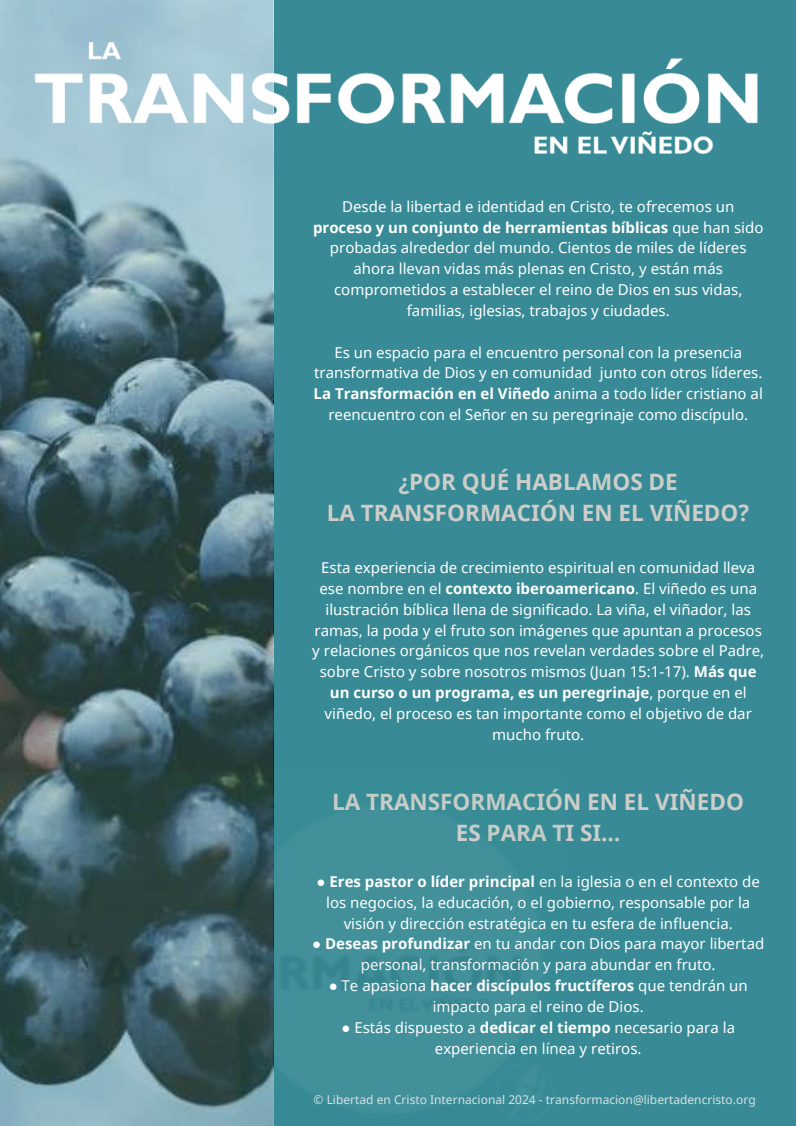
<style>
.page{position:relative;width:796px;height:1126px;background:#fff}
.page>*{position:absolute;margin:0;border:0;box-sizing:border-box;transform-origin:0 0}
.t1{font:700 22.5px/31.5px "Noto Sans";color:#cdcdc9;text-align:center}
.t2{font:15px/20.9px "Noto Sans";color:#fff;text-align:center}
.t3{font:12px "Noto Sans";color:#d4e4e4}
.s1{font-weight:700}
</style>
<div class="page">
<div style="left:0;top:0;width:795px;height:1125px;background:#388b96"></div>
<svg style="left:0;top:0;width:273px;height:1125px;background:#506e75"></svg>
<img style="left:0;top:28px;width:758px;height:155px">
<p class="t2" style="left:313px;top:195px;width:452px">Desde la libertad e identidad en Cristo, te ofrecemos un <span class="s1">proceso y un conjunto de herramientas bíblicas</span> que han sido probadas alrededor del mundo. Cientos de miles de líderes ahora llevan vidas más plenas en Cristo, y están más comprometidos a establecer el reino de Dios en sus vidas, familias, iglesias, trabajos y ciudades.</p>
<p class="t2" style="left:313px;top:341px;width:450px">Es un espacio para el encuentro personal con la presencia transformativa de Dios y en comunidad junto con otros líderes.<br><span class="s1">La Transformación en el Viñedo</span> anima a todo líder cristiano al reencuentro con el Señor en su peregrinaje como discípulo.</p>
<h1 class="t1" style="left:327px;top:465px;width:424px">¿POR QUÉ HABLAMOS DE<br>LA TRANSFORMACIÓN EN EL VIÑEDO?</h1>
<p class="t2" style="left:312px;top:556px;width:453px">Esta experiencia de crecimiento espiritual en comunidad lleva ese nombre en el <span class="s1">contexto iberoamericano</span>. El viñedo es una ilustración bíblica llena de significado. La viña, el viñador, las ramas, la poda y el fruto son imágenes que apuntan a procesos y relaciones orgánicos que nos revelan verdades sobre el Padre, sobre Cristo y sobre nosotros mismos (Juan 15:1-17). <span class="s1">Más que un curso o un programa, es un peregrinaje</span>, porque en el viñedo, el proceso es tan importante como el objetivo de dar mucho fruto.</p>
<h1 class="t1" style="left:332px;top:784px;width:413px">LA TRANSFORMACIÓN EN EL VIÑEDO<br>ES PARA TI SI…</h1>
<p class="t2" style="left:316px;top:870px;width:445px"><span class="s1">● Eres pastor o líder principal</span> en la iglesia o en el contexto de los negocios, la educación, o el gobierno, responsable por la visión y dirección estratégica en tu esfera de influencia.</p>
<p class="t2" style="left:312px;top:932px;width:453px"><span class="s1">● Deseas profundizar</span> en tu andar con Dios para mayor libertad personal, transformación y para abundar en fruto.</p>
<p class="t2" style="left:328px;top:974px;width:420px">● Te apasiona <span class="s1">hacer discípulos fructíferos</span> que tendrán un impacto para el reino de Dios.</p>
<p class="t2" style="left:341px;top:1016px;width:395px">● Estás dispuesto a <span class="s1">dedicar el tiempo</span> necesario para la experiencia en línea y retiros.</p>
<p class="t3" style="left:313px;top:1090px;width:443px">© Libertad en Cristo Internacional 2024 - transformacion@libertadencristo.org</p>
</div>
